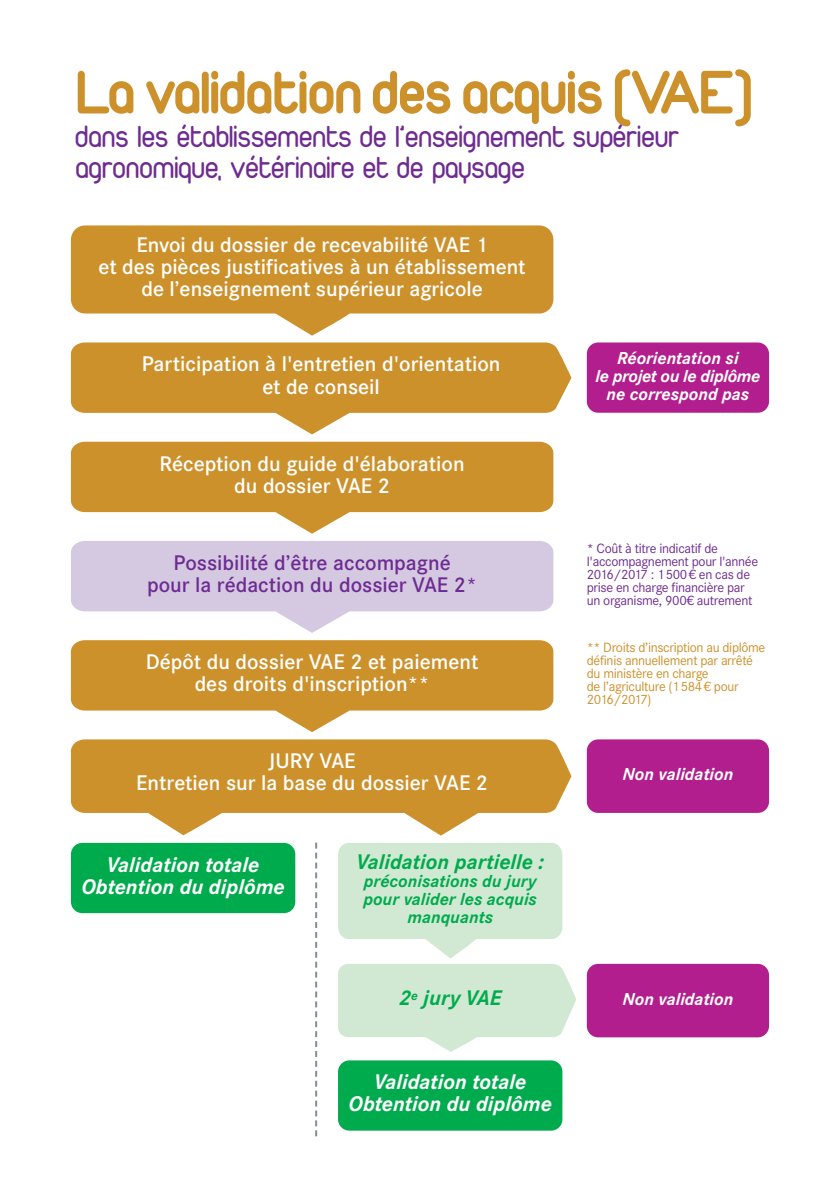
<style>
.page{position:relative;width:840px;height:1191px;background:#fff}
.page>*{position:absolute;margin:0;border:0;box-sizing:border-box;transform-origin:0 0}
.t1{font:64.6px "Duepuntozerobold";letter-spacing:-.015em;color:#cd912c}
.t2{font:32px/30px "Duepuntozero";color:#6e2c91}
.t3{font:600 22px/22px "Corporate S";color:#fff;text-align:center}
.t4{font:italic 700 22px/22px "Corporate S";color:#fff;text-align:center}
.t5{font:600 22px/22px "Corporate S";color:#6e2c91;text-align:center}
.t6{font:italic 700 22px "Corporate S";color:#00ab4d}
.t7{font:italic 700 18px/18px "Corporate S";color:#fff;text-align:center}
.t8{font:italic 700 18px/18px "Corporate S";color:#00ab4d;text-align:center}
.t9{font:14px/13px "Corporate S";letter-spacing:-.025em;color:#6e2c91}
.t10{font:14px/13px "Corporate S";letter-spacing:-.025em;color:#cd912c}
</style>
<div class="page">
<div style="left:586px;top:964px;width:182px;height:73px;background:#b21e8d;border-radius:11px"></div>
<div style="left:586px;top:739px;width:182px;height:74px;background:#b21e8d;border-radius:11px"></div>
<div style="left:586px;top:342px;width:182px;height:71px;background:#b21e8d;border-radius:11px"></div>
<svg style="left:71px;top:541px;width:482px;height:92px;fill:#d5c9e2"></svg>
<svg style="left:71px;top:640px;width:482px;height:92px;fill:#cd912c"></svg>
<svg style="left:71px;top:442px;width:482px;height:92px;fill:#cd912c"></svg>
<svg style="left:71px;top:342px;width:500px;height:92px;fill:#cd912c"></svg>
<svg style="left:71px;top:225px;width:482px;height:111px;fill:#cd912c"></svg>
<div style="left:71px;top:843px;width:224px;height:70px;background:#00ab4d;border-radius:11px"></div>
<svg style="left:71px;top:739px;width:500px;height:96px;fill:#cd912c"></svg>
<svg style="left:338px;top:843px;width:224px;height:115px;background:#d7ecd9"></svg>
<svg style="left:338px;top:964px;width:238px;height:88px"></svg>
<div style="left:338px;top:1060px;width:224px;height:70px;background:#00ab4d;border-radius:11px"></div>
<svg style="left:315px;top:842px;width:2px;height:294px"></svg>
<h1 class="t1" style="left:75px;top:55px;width:678px">La validation des acquis (VAE)</h1>
<h2 class="t2" style="left:75px;top:122px;width:604px">dans les établissements de l’enseignement supérieur agronomique, vétérinaire et de paysage</h2>
<p class="t3" style="left:98px;top:234px;width:428px">Envoi du dossier de recevabilité VAE 1<br>et des pièces justificatives à un établissement de l’enseignement supérieur agricole</p>
<p class="t3" style="left:142px;top:353px;width:360px">Participation à l'entretien d'orientation et de conseil</p>
<p class="t3" style="left:159px;top:452px;width:306px">Réception du guide d'élaboration du dossier VAE 2</p>
<p class="t5" style="left:147px;top:551px;width:331px">Possibilité d’être accompagné<br>pour la rédaction du dossier VAE 2*</p>
<p class="t3" style="left:146px;top:650px;width:334px">Dépôt du dossier VAE 2 et paiement des droits d'inscription**</p>
<p class="t3" style="left:136px;top:750px;width:353px">JURY VAE<br>Entretien sur la base du dossier VAE 2</p>
<p class="t4" style="left:81px;top:853px;width:205px">Validation totale<br>Obtention du diplôme</p>
<p class="t6" style="left:356px;top:849px;width:189px">Validation partielle :</p>
<p class="t8" style="left:363px;top:872px;width:175px">préconisations du jury pour valider les acquis manquants</p>
<p class="t6" style="left:399px;top:985px;width:104px">2<sup>e</sup> jury VAE</p>
<p class="t4" style="left:348px;top:1070px;width:205px">Validation totale<br>Obtention du diplôme</p>
<p class="t7" style="left:595px;top:348px;width:166px">Réorientation si<br>le projet ou le diplôme ne correspond pas</p>
<p class="t9" style="left:586px;top:542px;width:173px">* Coût à titre indicatif de l'accompagnement pour l'année<br>2016/2017 : 1500€ en cas de prise en charge financière par un organisme, 900€ autrement</p>
<p class="t10" style="left:586px;top:641px;width:180px">** Droits d’inscription au diplôme définis annuellement par arrêté du ministère en charge<br>de l’agriculture (1584€ pour<br>2016/2017)</p>
<p class="t7" style="left:622px;top:765px;width:112px">Non validation</p>
<p class="t7" style="left:622px;top:989px;width:112px">Non validation</p>
</div>
